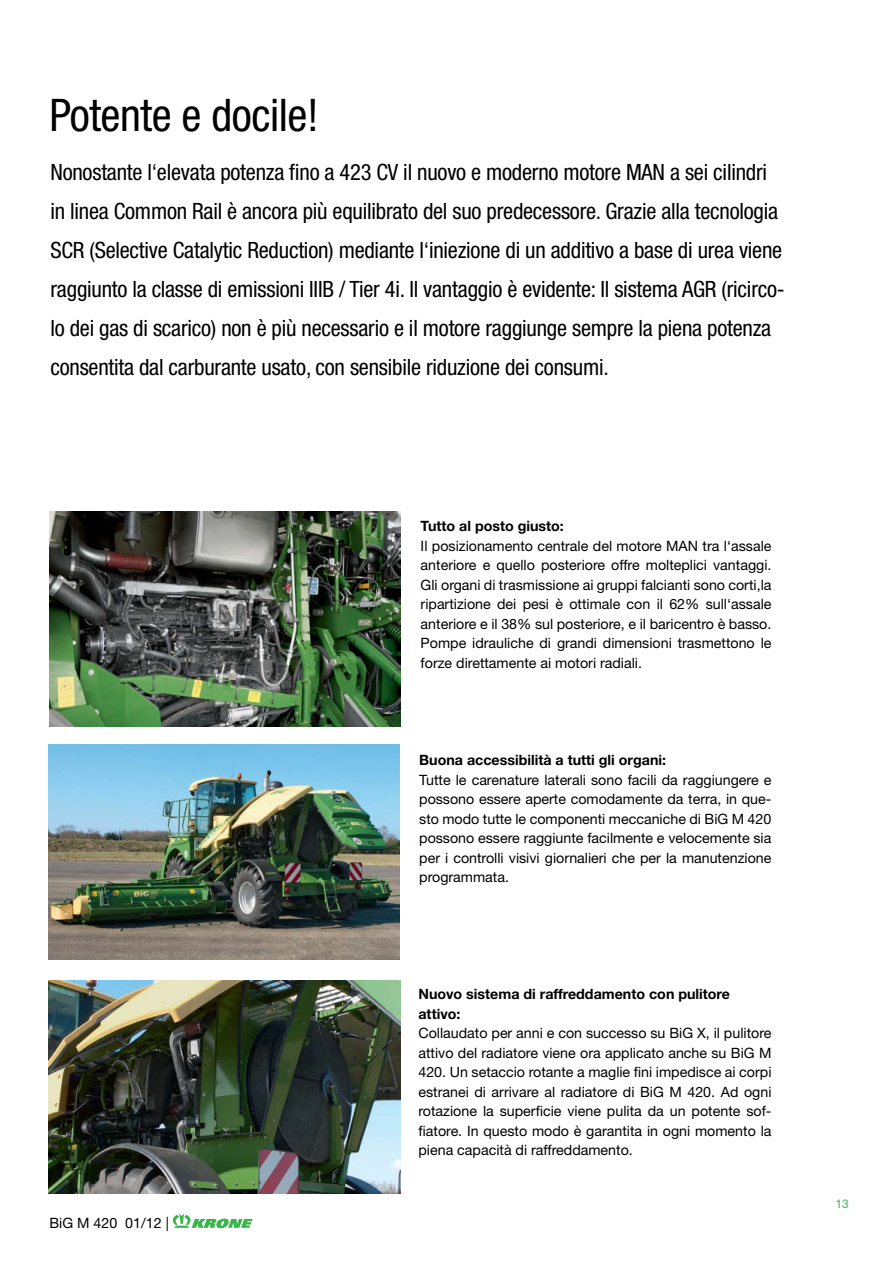
<style>
.page{position:relative;width:893px;height:1263px;background:#fff}
.page>*{position:absolute;margin:0;border:0;box-sizing:border-box;transform-origin:0 0}
.t1{font:condensed 45px "Helvetica Neue LT";letter-spacing:-.01em;color:#000}
.t2{font:condensed 22.5px/39px "Helvetica Neue LT";letter-spacing:-.01em;color:#000}
.t3{font:14.25px/19.5px "Helvetica Neue LT";color:#000;text-align:justify}
.t4{font:700 14.25px/19.5px "Helvetica Neue LT";color:#000}
.t5{font:12px "Helvetica Neue LT";color:#39b54a}
</style>
<div class="page">
<img style="left:49px;top:512px;width:351px;height:215px">
<img style="left:49px;top:745px;width:350px;height:215px">
<img style="left:49px;top:980px;width:351px;height:214px">
<svg style="left:173px;top:1213px;width:80px;height:15px"></svg>
<h1 class="t1" style="left:50px;top:89px;width:271px">Potente e docile!</h1>
<p class="t2" style="left:50px;top:152px;width:736px">Nonostante l‘elevata potenza fino a 423 CV il nuovo e moderno motore MAN a sei cilindri in linea Common Rail è ancora più equilibrato del suo predecessore. Grazie alla tecnologia SCR (Selective Catalytic Reduction) mediante l‘iniezione di un additivo a base di urea viene raggiunto la classe di emissioni IIIB / Tier 4i. Il vantaggio è evidente: Il sistema AGR (ricirco&shy;lo dei gas di scarico) non è più necessario e il motore raggiunge sempre la piena potenza consentita dal carburante usato, con sensibile riduzione dei consumi.</p>
<p class="t3" style="left:50px;top:1213px;width:121px">BiG M 420 01/12 |</p>
<p class="t4" style="left:421px;top:516px;width:145px">Tutto al posto giusto:</p>
<p class="t3" style="left:421px;top:536px;width:352px">Il posizionamento centrale del motore MAN tra l‘assale anteriore e quello posteriore offre molteplici vantaggi.<br>Gli organi di trasmissione ai gruppi falcianti sono corti,la ripartizione dei pesi è ottimale con il 62% sull‘assale anteriore e il 38% sul posteriore, e il baricentro è basso.<br>Pompe idrauliche di grandi dimensioni trasmettono le forze direttamente ai motori radiali.</p>
<p class="t4" style="left:419px;top:750px;width:248px">Buona accessibilità a tutti gli organi:</p>
<p class="t3" style="left:419px;top:769px;width:354px">Tutte le carenature laterali sono facili da raggiungere e possono essere aperte comodamente da terra, in que&shy;sto modo tutte le componenti meccaniche di BiG M 420 possono essere raggiunte facilmente e velocemente sia per i controlli visivi giornalieri che per la manutenzione programmata.</p>
<p class="t4" style="left:418px;top:984px;width:313px">Nuovo sistema di raffreddamento con pulitore attivo:</p>
<p class="t3" style="left:418px;top:1023px;width:355px">Collaudato per anni e con successo su BiG X, il pulitore attivo del radiatore viene ora applicato anche su BiG M 420. Un setaccio rotante a maglie fini impedisce ai corpi estranei di arrivare al radiatore di BiG M 420. Ad ogni rotazione la superficie viene pulita da un potente sof&shy;fiatore. In questo modo è garantita in ogni momento la piena capacità di raffreddamento.</p>
<p class="t5" style="left:836px;top:1196px;width:15px">13</p>
</div>
